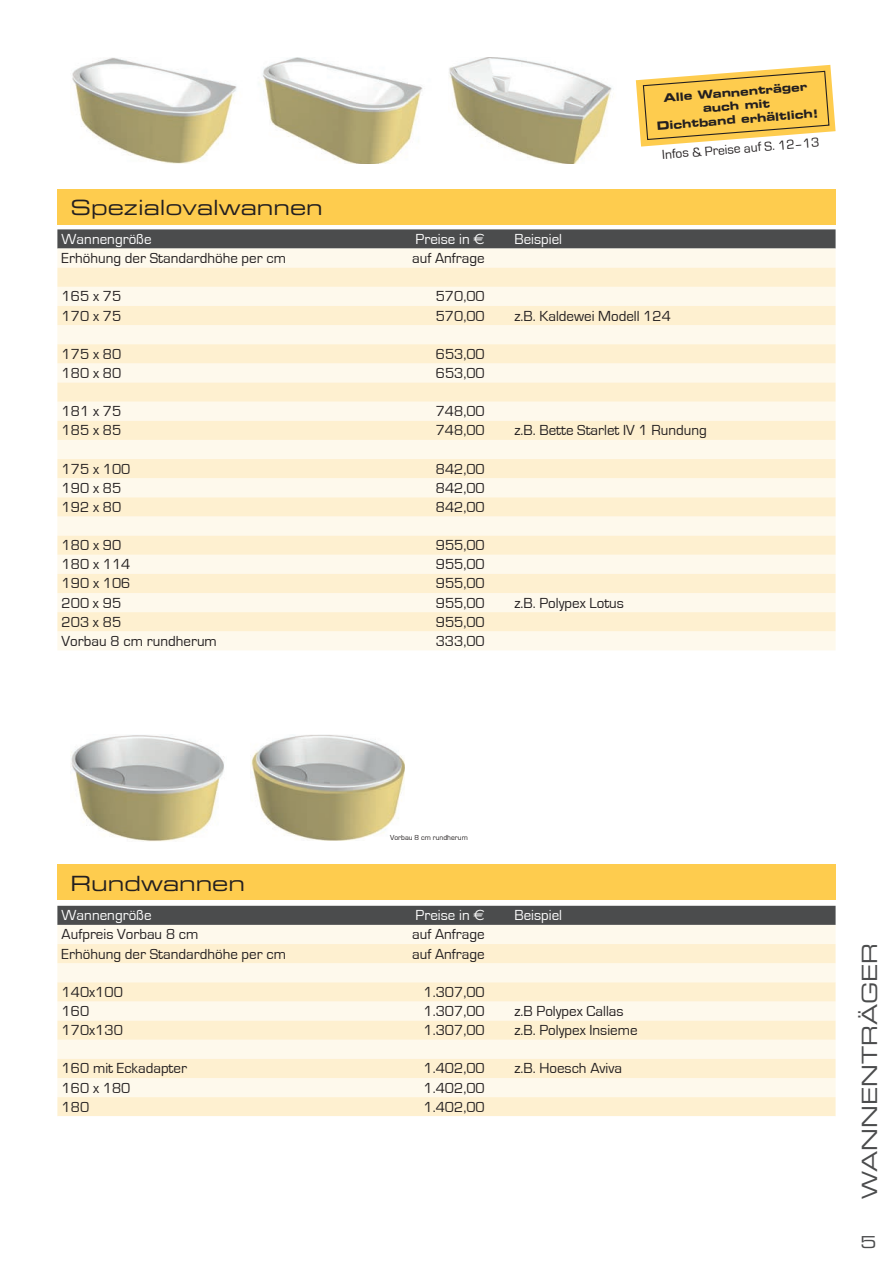
<style>
.page{position:relative;width:893px;height:1263px;background:#fff}
.page>*{position:absolute;margin:0;border:0;box-sizing:border-box;transform-origin:0 0}
.t1{font:21px "Eurostile Extended Two";color:#231f20}
.t2{font:21px "Eurostile Extended Two";color:#4b4c4d}
.t3{font:16.5px "Eurostile Extended Two";color:#4b4c4d}
.t4{font:15px "Eurostile";color:#231f20}
.t5{font:15px "Eurostile";color:#fff}
.t6{font:13.5px "Eurostile";color:#231f20}
.t7{font:11.4px/13.8px "Eurostile Bold Extended Two";color:#231f20;text-align:center}
.t8{font:7.5px "Eurostile";color:#231f20}
.s1{font-family:"Euro Sans"}
</style>
<div class="page">
<div style="left:57px;top:189px;width:779px;height:35px;background:#fecc4e"></div>
<div style="left:57px;top:864px;width:779px;height:36px;background:#fecc4e"></div>
<img style="left:72px;top:57px;width:165px;height:106px">
<img style="left:262px;top:57px;width:161px;height:106px">
<img style="left:449px;top:57px;width:163px;height:106px">
<img style="left:71px;top:735px;width:153px;height:106px">
<img style="left:251px;top:734px;width:154px;height:106px">
<svg style="left:57px;top:229px;width:779px;height:20px;background:#555556"></svg>
<div style="left:57px;top:249px;width:779px;height:401px;background:#fef9ec"></div>
<svg style="left:57px;top:268px;width:779px;height:363px;background:#fef4dd"></svg>
<div style="left:57px;top:906px;width:779px;height:19px;background:#4b4c4d"></div>
<div style="left:57px;top:925px;width:779px;height:19px;background:#fef9ec"></div>
<svg style="left:57px;top:944px;width:779px;height:172px;background:#fef4dc"></svg>
<svg style="left:636px;top:65px;width:200px;height:82px"></svg>
<h1 class="t1" style="left:71px;top:193px;width:254px">Spezialovalwannen</h1>
<p class="t7" style="left:654px;top:92px;width:164px;rotate:-5deg">Alle Wannenträger auch mit<br>Dichtband erhältlich!</p>
<p class="t6" style="left:662px;top:148px;width:159px;rotate:-5deg">Infos &amp; Preise auf S. 12–13</p>
<p class="t5" style="left:62px;top:231px;width:91px">Wannengröße</p>
<p class="t5" style="left:416px;top:231px;width:71px">Preise in <span class="s1">€</span></p>
<p class="t5" style="left:514px;top:231px;width:49px">Beispiel</p>
<p class="t4" style="left:62px;top:250px;width:226px">Erhöhung der Standardhöhe per cm</p>
<p class="t4" style="left:412px;top:250px;width:74px">auf Anfrage</p>
<p class="t4" style="left:62px;top:288px;width:61px">165 x 75</p>
<p class="t4" style="left:436px;top:288px;width:50px">570,00</p>
<p class="t4" style="left:62px;top:307px;width:61px">170 x 75</p>
<p class="t4" style="left:436px;top:307px;width:50px">570,00</p>
<p class="t4" style="left:514px;top:307px;width:158px">z.B. Kaldewei Modell 124</p>
<p class="t4" style="left:62px;top:346px;width:61px">175 x 80</p>
<p class="t4" style="left:436px;top:346px;width:50px">653,00</p>
<p class="t4" style="left:62px;top:365px;width:61px">180 x 80</p>
<p class="t4" style="left:436px;top:365px;width:50px">653,00</p>
<p class="t4" style="left:62px;top:403px;width:61px">181 x 75</p>
<p class="t4" style="left:436px;top:403px;width:50px">748,00</p>
<p class="t4" style="left:62px;top:422px;width:61px">185 x 85</p>
<p class="t4" style="left:436px;top:422px;width:50px">748,00</p>
<p class="t4" style="left:514px;top:422px;width:194px">z.B. Bette Starlet IV 1 Rundung</p>
<p class="t4" style="left:62px;top:461px;width:70px">175 x 100</p>
<p class="t4" style="left:436px;top:461px;width:50px">842,00</p>
<p class="t4" style="left:62px;top:480px;width:61px">190 x 85</p>
<p class="t4" style="left:436px;top:480px;width:50px">842,00</p>
<p class="t4" style="left:62px;top:499px;width:61px">192 x 80</p>
<p class="t4" style="left:436px;top:499px;width:50px">842,00</p>
<p class="t4" style="left:62px;top:537px;width:61px">180 x 90</p>
<p class="t4" style="left:436px;top:537px;width:50px">955,00</p>
<p class="t4" style="left:62px;top:556px;width:70px">180 x 114</p>
<p class="t4" style="left:436px;top:556px;width:50px">955,00</p>
<p class="t4" style="left:62px;top:575px;width:70px">190 x 106</p>
<p class="t4" style="left:436px;top:575px;width:50px">955,00</p>
<p class="t4" style="left:62px;top:595px;width:61px">200 x 95</p>
<p class="t4" style="left:436px;top:595px;width:50px">955,00</p>
<p class="t4" style="left:514px;top:595px;width:111px">z.B. Polypex Lotus</p>
<p class="t4" style="left:62px;top:614px;width:61px">203 x 85</p>
<p class="t4" style="left:436px;top:614px;width:50px">955,00</p>
<p class="t4" style="left:62px;top:633px;width:157px">Vorbau 8 cm rundherum</p>
<p class="t4" style="left:436px;top:633px;width:50px">333,00</p>
<h1 class="t1" style="left:71px;top:869px;width:176px">Rundwannen</h1>
<p class="t8" style="left:390px;top:833px;width:79px">Vorbau 8 cm rundherum</p>
<p class="t5" style="left:62px;top:907px;width:91px">Wannengröße</p>
<p class="t5" style="left:416px;top:907px;width:71px">Preise in <span class="s1">€</span></p>
<p class="t5" style="left:514px;top:907px;width:49px">Beispiel</p>
<p class="t4" style="left:62px;top:926px;width:138px">Aufpreis Vorbau 8 cm</p>
<p class="t4" style="left:412px;top:926px;width:74px">auf Anfrage</p>
<p class="t4" style="left:62px;top:946px;width:226px">Erhöhung der Standardhöhe per cm</p>
<p class="t4" style="left:412px;top:946px;width:74px">auf Anfrage</p>
<p class="t4" style="left:62px;top:984px;width:63px">140x100</p>
<p class="t4" style="left:424px;top:984px;width:63px">1.307,00</p>
<p class="t4" style="left:62px;top:1003px;width:29px">160</p>
<p class="t4" style="left:424px;top:1003px;width:63px">1.307,00</p>
<p class="t4" style="left:514px;top:1003px;width:111px">z.B Polypex Callas</p>
<p class="t4" style="left:62px;top:1022px;width:63px">170x130</p>
<p class="t4" style="left:424px;top:1022px;width:63px">1.307,00</p>
<p class="t4" style="left:514px;top:1022px;width:125px">z.B. Polypex Insieme</p>
<p class="t4" style="left:62px;top:1060px;width:127px">160 mit Eckadapter</p>
<p class="t4" style="left:424px;top:1060px;width:63px">1.402,00</p>
<p class="t4" style="left:514px;top:1060px;width:109px">z.B. Hoesch Aviva</p>
<p class="t4" style="left:62px;top:1079px;width:70px">160 x 180</p>
<p class="t4" style="left:424px;top:1079px;width:63px">1.402,00</p>
<p class="t4" style="left:62px;top:1099px;width:29px">180</p>
<p class="t4" style="left:424px;top:1099px;width:63px">1.402,00</p>
<h1 class="t2" style="left:855px;top:1199px;width:258px;rotate:-90deg">WANNENTRÄGER</h1>
<p class="t3" style="left:860px;top:1230px;width:17px">5</p>
</div>
